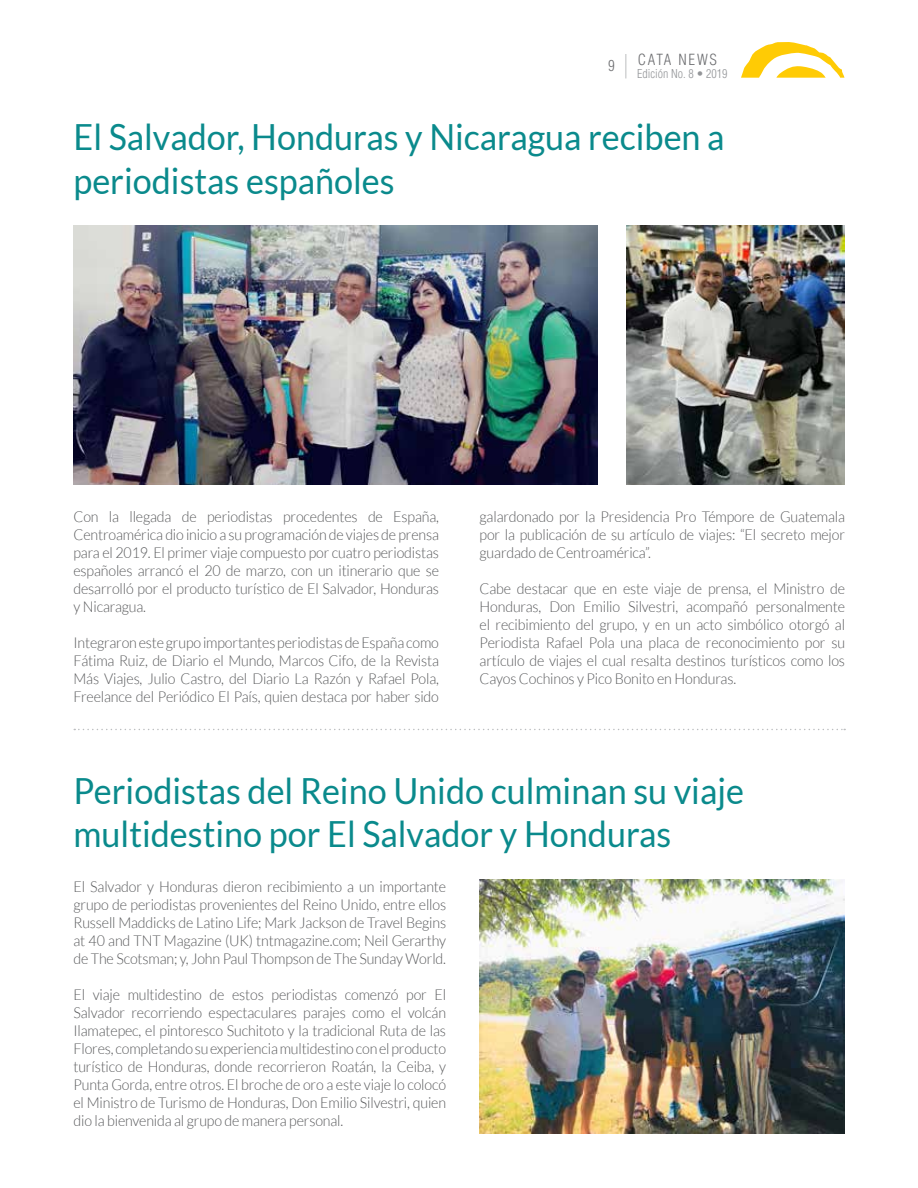
<style>
.page{position:relative;width:918px;height:1188px;background:#fff}
.page>*{position:absolute;margin:0;border:0;box-sizing:border-box;transform-origin:0 0}
.t1{font:36px/43.2px "Lato";color:#0a8a8c;scale:.95 1}
.t2{font:300 15px/18px "Lato";letter-spacing:-.01em;color:#58595b;text-align:justify;scale:.95 1}
.t3{font:300 condensed 15px "Helvetica LT Std";letter-spacing:.12em;color:#6d6e71}
.t4{font:300 condensed 12px "Helvetica LT Std";color:#939598}
</style>
<div class="page">
<svg style="left:741px;top:42px;width:103px;height:36px"></svg>
<svg style="left:625px;top:54px;width:1px;height:24px"></svg>
<img style="left:74px;top:226px;width:523px;height:259px">
<img style="left:626px;top:226px;width:218px;height:259px">
<svg style="left:74px;top:729px;width:771px;height:1px"></svg>
<img style="left:480px;top:880px;width:364px;height:254px">
<p class="t3" style="left:608px;top:56px;width:8px">9</p>
<p class="t3" style="left:638px;top:50px;width:81px">CATA NEWS</p>
<p class="t4" style="left:637px;top:66px;width:92px">Edición No. 8 • 2019</p>
<h1 class="t1" style="left:74px;top:116px;width:687px">El Salvador, Honduras y Nicaragua reciben a periodistas españoles</h1>
<p class="t2" style="left:74px;top:508px;width:386px">Con la llegada de periodistas procedentes de España, Centroamérica dio inicio a su programación de viajes de prensa para el 2019. El primer viaje compuesto por cuatro periodistas españoles arrancó el 20 de marzo, con un itinerario que se desarrolló por el producto turístico de El Salvador, Honduras y Nicaragua.</p>
<p class="t2" style="left:74px;top:634px;width:386px">Integraron este grupo importantes periodistas de España como Fátima Ruiz, de Diario el Mundo, Marcos Cifo, de la Revista Más Viajes, Julio Castro, del Diario La Razón y Rafael Pola, Freelance del Periódico El País, quien destaca por haber sido</p>
<p class="t2" style="left:480px;top:508px;width:386px">galardonado por la Presidencia Pro Témpore de Guatemala por la publicación de su artículo de viajes: “El secreto mejor guardado de Centroamérica”.</p>
<p class="t2" style="left:480px;top:580px;width:386px">Cabe destacar que en este viaje de prensa, el Ministro de Honduras, Don Emilio Silvestri, acompañó personalmente el recibimiento del grupo, y en un acto simbólico otorgó al Periodista Rafael Pola una placa de reconocimiento por su artículo de viajes el cual resalta destinos turísticos como los Cayos Cochinos y Pico Bonito en Honduras.</p>
<h1 class="t1" style="left:74px;top:769px;width:707px">Periodistas del Reino Unido culminan su viaje multidestino por El Salvador y Honduras</h1>
<p class="t2" style="left:74px;top:878px;width:394px">El Salvador y Honduras dieron recibimiento a un importante grupo de periodistas provenientes del Reino Unido, entre ellos Russell Maddicks de Latino Life; Mark Jackson de Travel Begins at 40 and TNT Magazine (UK) tntmagazine.com; Neil Gerarthy de The Scotsman; y, John Paul Thompson de The Sunday World.</p>
<p class="t2" style="left:74px;top:986px;width:394px">El viaje multidestino de estos periodistas comenzó por El Salvador recorriendo espectaculares parajes como el volcán Ilamatepec, el pintoresco Suchitoto y la tradicional Ruta de las Flores, completando su experiencia multidestino con el producto turístico de Honduras, donde recorrieron Roatán, la Ceiba, y Punta Gorda, entre otros. El broche de oro a este viaje lo colocó el Ministro de Turismo de Honduras, Don Emilio Silvestri, quien dio la bienvenida al grupo de manera personal.</p>
</div>
